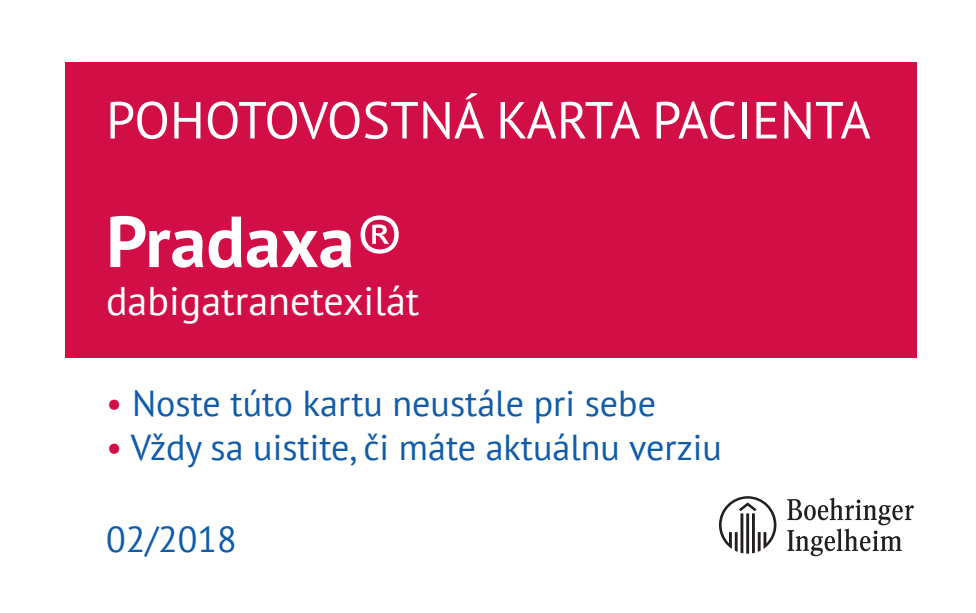
<style>
.page{position:relative;width:976px;height:613px;background:#fff}
.page>*{position:absolute;margin:0;border:0;box-sizing:border-box;transform-origin:0 0}
.t1{font:700 72px "PT Sans";color:#fff}
.t2{font:52px "PT Sans";letter-spacing:-.01em;color:#fff}
.t3{font:40px "PT Sans";color:#fff}
.t4{font:36px "PT Sans";color:#105cab}
.s1{font-weight:400}
.s2{color:#d20e46}
</style>
<div class="page">
<div style="left:66px;top:62px;width:850px;height:295px;background:#d20e46"></div>
<svg style="left:719px;top:496px;width:57px;height:57px"></svg>
<svg style="left:787px;top:497px;width:126px;height:59px"></svg>
<p class="t2" style="left:106px;top:87px;width:766px">POHOTOVOSTNÁ KARTA PACIENTA</p>
<p class="t1" style="left:106px;top:194px;width:300px">Pradaxa<span class="s1">®</span></p>
<p class="t3" style="left:106px;top:275px;width:315px">dabigatranetexilát</p>
<p class="t4" style="left:106px;top:380px;width:551px"><span class="s2">•</span> Noste túto kartu neustále pri sebe</p>
<p class="t4" style="left:106px;top:423px;width:617px"><span class="s2">•</span> Vždy sa uistite, či máte aktuálnu verziu</p>
<p class="t4" style="left:106px;top:516px;width:132px">02/2018</p>
</div>
